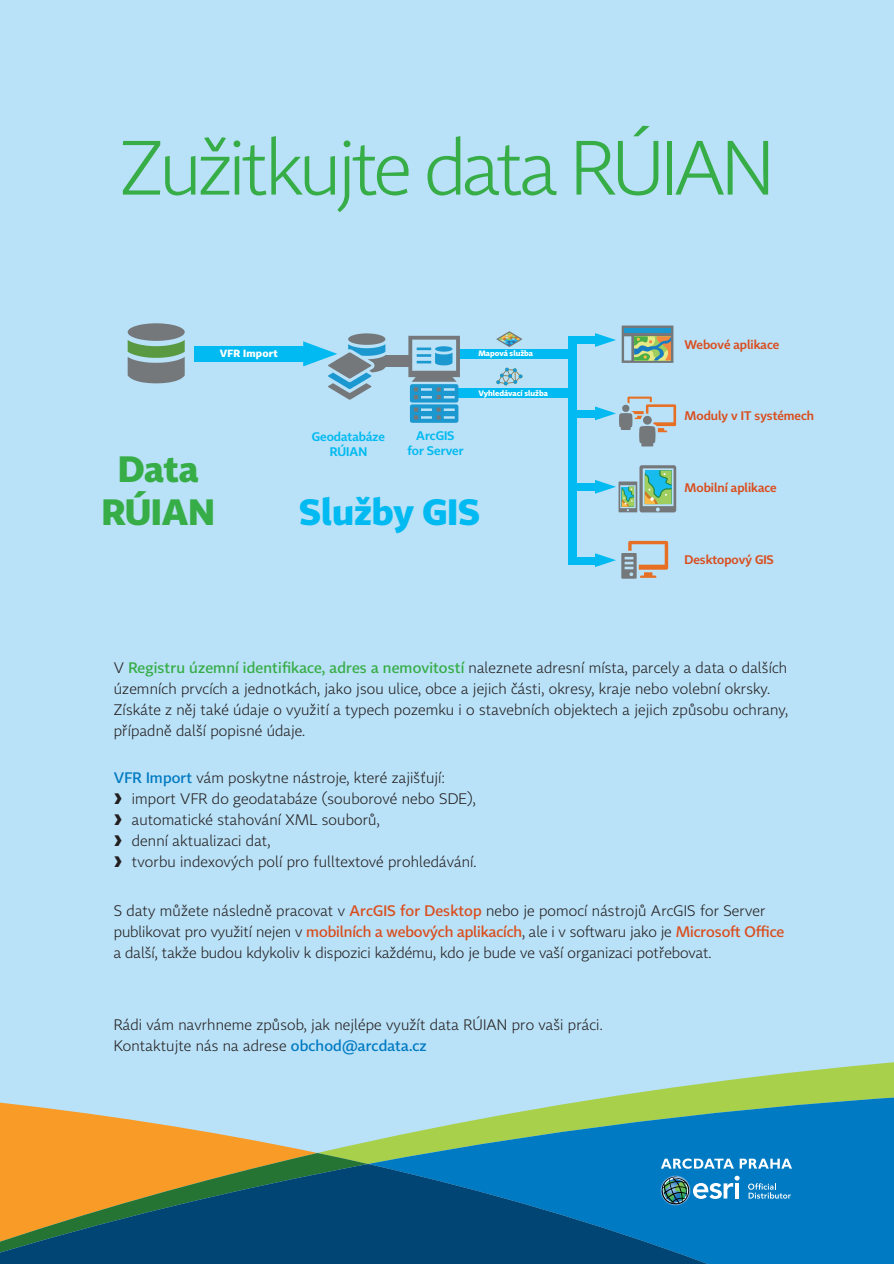
<style>
.page{position:relative;width:894px;height:1264px;background:#b9e1f7}
.page>*{position:absolute;margin:0;border:0;box-sizing:border-box;transform-origin:0 0}
.t1{font:300 75.6px "Tabac Sans";letter-spacing:-.05em;color:#36ad47}
.t2{font:700 36.15px/43.3px "Tabac Sans";color:#36ad47;text-align:center}
.t3{font:700 36.15px "Tabac Sans";color:#00baf1}
.t4{font:300 15px/21px "Tabac Sans";letter-spacing:.01em;color:#231f20}
.t5{font:600 12.3px "Tabac Sans";color:#da4d1d}
.t6{font:600 12.3px/14.7px "Tabac Sans";color:#00baf1;text-align:center}
.t7{font:700 10.35px "Tabac Sans";letter-spacing:.025em;color:#fff}
.t8{font:700 7.8px "Tabac Sans";color:#fff}
.s1{font-weight:500;color:#36ad47}
.s2{font-weight:500;color:#007ac2}
.s3{font-weight:400}
.s4{font-weight:500;color:#da4d1d}
</style>
<div class="page">
<svg style="left:317px;top:1062px;width:577px;height:91px"></svg>
<svg style="left:368px;top:1091px;width:526px;height:73px;fill:#007ac2"></svg>
<svg style="left:0;top:1102px;width:317px;height:51px;fill:#f89c27"></svg>
<svg style="left:368px;top:1164px;width:526px;height:100px;background:#0065a3"></svg>
<img style="left:658px;top:1172px;width:1px;height:37px">
<svg style="left:659px;top:1158px;width:133px;height:51px;background:#3390c4"></svg>
<div style="left:459px;top:349px;width:111px;height:10px;background:#00baf1"></div>
<div style="left:385px;top:355px;width:25px;height:12px;background:#76787b"></div>
<div style="left:455px;top:388px;width:115px;height:10px;background:#00baf1"></div>
<svg style="left:128px;top:323px;width:57px;height:60px"></svg>
<div style="left:195px;top:346px;width:110px;height:15px;background:#00baf1"></div>
<div style="left:568px;top:337px;width:9px;height:223px;background:#00baf1"></div>
<svg style="left:303px;top:333px;width:82px;height:67px"></svg>
<div style="left:568px;top:337px;width:27px;height:7px;background:#00baf1"></div>
<svg style="left:595px;top:325px;width:78px;height:38px"></svg>
<div style="left:568px;top:410px;width:27px;height:7px;background:#00baf1"></div>
<svg style="left:595px;top:397px;width:81px;height:49px"></svg>
<div style="left:568px;top:483px;width:27px;height:8px;background:#00baf1"></div>
<svg style="left:595px;top:465px;width:81px;height:47px"></svg>
<div style="left:568px;top:557px;width:27px;height:7px;background:#00baf1"></div>
<svg style="left:595px;top:541px;width:73px;height:38px"></svg>
<svg style="left:408px;top:336px;width:52px;height:87px"></svg>
<svg style="left:496px;top:331px;width:26px;height:16px"></svg>
<svg style="left:496px;top:368px;width:26px;height:17px"></svg>
<svg style="left:0;top:1153px;width:368px;height:111px;background:#576852"></svg>
<h1 class="t1" style="left:120px;top:122px;width:656px">Zužitkujte data RÚIAN</h1>
<p class="t7" style="left:220px;top:347px;width:60px">VFR Import</p>
<h2 class="t2" style="left:102px;top:447px;width:115px">Data<br>RÚIAN</h2>
<p class="t8" style="left:478px;top:349px;width:56px">Mapová služba</p>
<p class="t6" style="left:312px;top:429px;width:75px">Geodatabáze<br>RÚIAN</p>
<p class="t6" style="left:407px;top:429px;width:58px">ArcGIS for Server</p>
<p class="t8" style="left:478px;top:388px;width:71px">Vyhledávací služba</p>
<h2 class="t3" style="left:299px;top:489px;width:183px">Služby GIS</h2>
<p class="t5" style="left:684px;top:337px;width:96px">Webové aplikace</p>
<p class="t5" style="left:684px;top:408px;width:131px">Moduly v IT systémech</p>
<p class="t5" style="left:684px;top:479px;width:94px">Mobilní aplikace</p>
<p class="t5" style="left:684px;top:552px;width:91px">Desktopový GIS</p>
<p class="t4" style="left:114px;top:657px;width:676px">V <span class="s1">Registru územní identifikace, adres a nemovitostí</span> naleznete adresní místa, parcely a data o dalších územních prvcích a jednotkách, jako jsou ulice, obce a jejich části, okresy, kraje nebo volební okrsky.<br>Získáte z něj také údaje o využití a typech pozemku i o stavebních objektech a jejich způsobu ochrany, případně další popisné údaje.</p>
<p class="t4" style="left:114px;top:767px;width:364px"><span class="s2">VFR Import</span> vám poskytne nástroje, které zajišťují:<br><span class="s3">❱</span> import VFR do geodatabáze (souborové nebo SDE), <span class="s3">❱</span> automatické stahování XML souborů,<br><span class="s3">❱</span> denní aktualizaci dat,<br><span class="s3">❱</span> tvorbu indexových polí pro fulltextové prohledávání.</p>
<p class="t4" style="left:114px;top:900px;width:672px">S daty můžete následně pracovat v <span class="s4">ArcGIS for Desktop</span> nebo je pomocí nástrojů ArcGIS for Server publikovat pro využití nejen v <span class="s4">mobilních a webových aplikacích</span>, ale i v softwaru jako je <span class="s4">Microsoft Office </span>a další, takže budou kdykoliv k dispozici každému, kdo je bude ve vaší organizaci potřebovat.</p>
<p class="t4" style="left:114px;top:1014px;width:490px">Rádi vám navrhneme způsob, jak nejlépe využít data RÚIAN pro vaši práci.<br>Kontaktujte nás na adrese <span class="s2">obchod@arcdata.cz</span></p>
</div>
